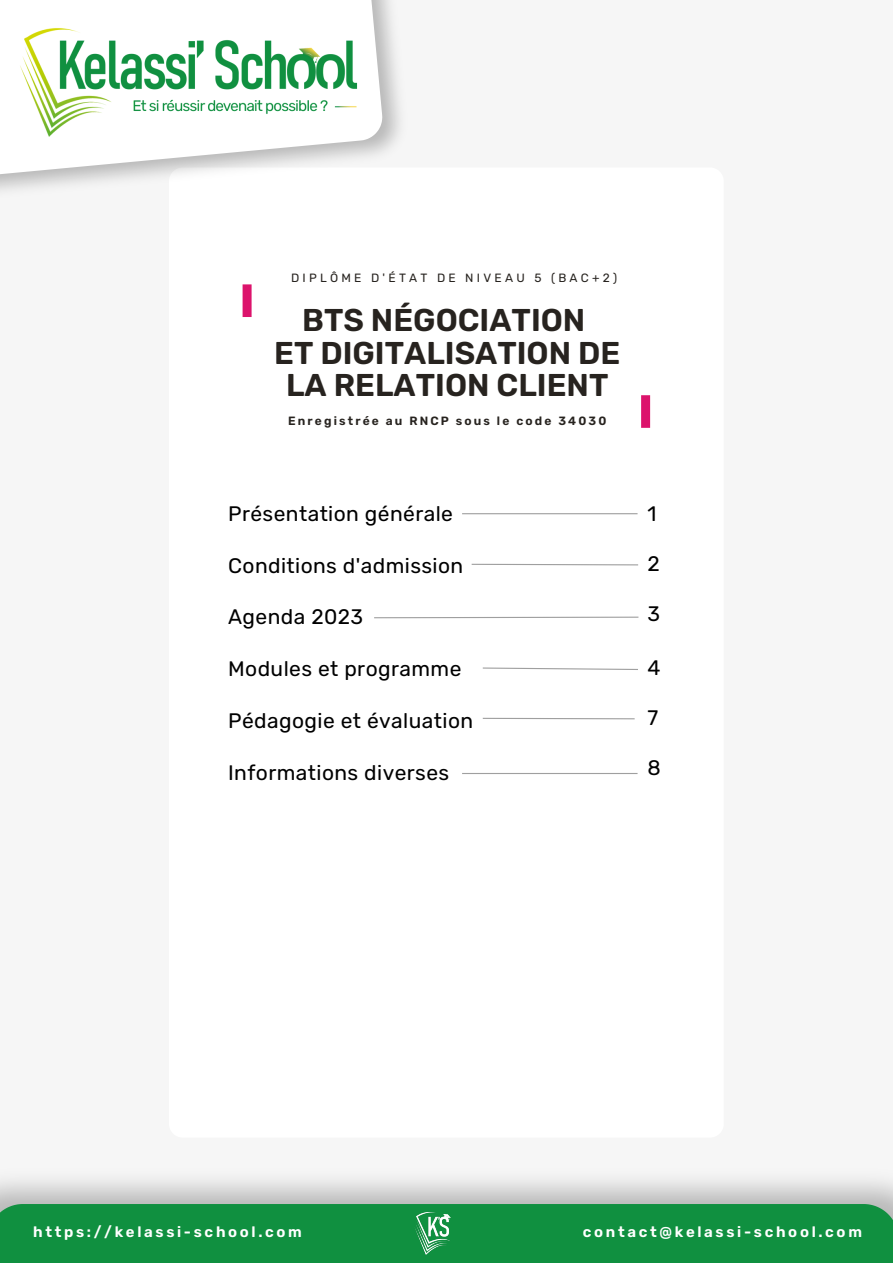
<style>
.page{position:relative;width:893px;height:1264px;background:#fff}
.page>*{position:absolute;margin:0;border:0;box-sizing:border-box;transform-origin:0 0}
.t1{font:600 31.5px/32.5px "Rubik";color:#27231f;text-align:center}
.t2{font:21px "Rubik";letter-spacing:.02em;color:#000}
.t3{font:600 15px "Rubik";letter-spacing:.18em;color:#fff}
.t4{font:600 12px "Rubik";letter-spacing:.18em;color:#27231f}
.t5{font:12px "Rubik";letter-spacing:.275em;color:#27231f}
</style>
<div class="page">
<div style="left:0;top:0;width:892px;height:1262px;background:#f6f6f6"></div>
<div style="left:169px;top:167px;width:554px;height:970px;background:#fff;border-radius:14px"></div>
<hr style="left:462px;top:513px;width:175px;height:1px;background:#9f9f9f">
<div style="left:0;top:1203px;width:892px;height:59px;background:#109040"></div>
<img style="left:406px;top:1206px;width:54px;height:51px">
<div style="left:242px;top:284px;width:9px;height:33px;background:#dc136c"></div>
<div style="left:641px;top:395px;width:9px;height:33px;background:#dc136c"></div>
<svg style="left:0;top:0;width:384px;height:195px;fill:#fff"></svg>
<img style="left:5px;top:6px;width:367px;height:140px">
<svg style="left:471px;top:563px;width:167px;height:3px"></svg>
<svg style="left:374px;top:616px;width:265px;height:3px"></svg>
<svg style="left:482px;top:667px;width:156px;height:3px"></svg>
<hr style="left:462px;top:773px;width:175px;height:1px;background:#9f9f9f">
<svg style="left:482px;top:717px;width:153px;height:3px"></svg>
<p class="t5" style="left:291px;top:270px;width:328px">DIPLÔME D'ÉTAT DE NIVEAU 5 (BAC+2)</p>
<p class="t1" style="left:302px;top:304px;width:285px">BTS NÉGOCIATION</p>
<p class="t1" style="left:274px;top:337px;width:347px">ET DIGITALISATION DE<br>LA RELATION CLIENT</p>
<p class="t4" style="left:288px;top:414px;width:320px">Enregistrée au RNCP sous le code 34030</p>
<p class="t2" style="left:228px;top:501px;width:226px">Présentation générale</p>
<p class="t2" style="left:228px;top:553px;width:236px">Conditions d'admission</p>
<p class="t2" style="left:228px;top:604px;width:136px">Agenda 2023</p>
<p class="t2" style="left:228px;top:656px;width:235px">Modules et programme</p>
<p class="t2" style="left:228px;top:708px;width:246px">Pédagogie et évaluation</p>
<p class="t2" style="left:228px;top:760px;width:222px">Informations diverses</p>
<p class="t2" style="left:647px;top:501px;width:10px">1</p>
<p class="t2" style="left:647px;top:551px;width:14px">2</p>
<p class="t2" style="left:647px;top:601px;width:14px">3</p>
<p class="t2" style="left:647px;top:655px;width:15px">4</p>
<p class="t2" style="left:647px;top:705px;width:12px">7</p>
<p class="t2" style="left:647px;top:755px;width:15px">8</p>
<p class="t3" style="left:33px;top:1223px;width:270px">https://kelassi-school.com</p>
<p class="t3" style="left:583px;top:1223px;width:280px">contact@kelassi-school.com</p>
</div>
